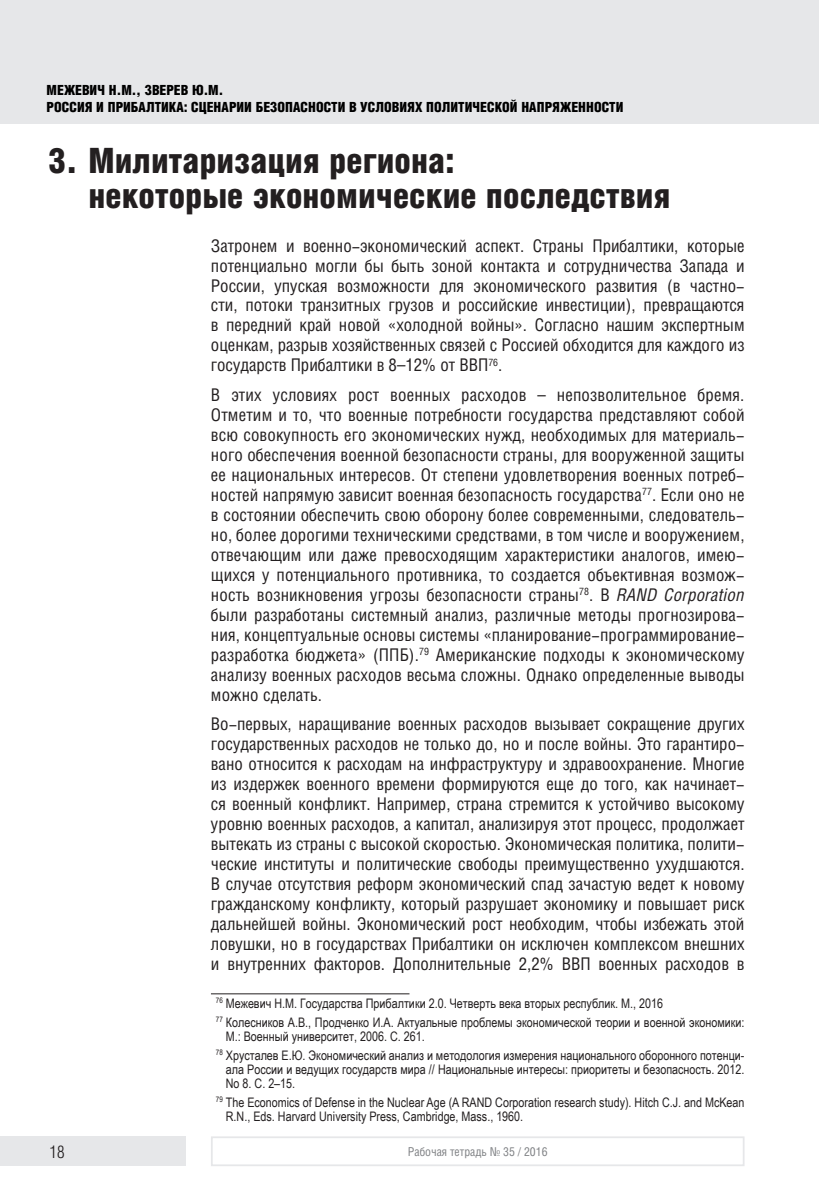
<style>
.page{position:relative;width:819px;height:1191px;background:#fff}
.page>*{position:absolute;margin:0;border:0;box-sizing:border-box;transform-origin:0 0}
.Название_материала_с{font:900 35px/35px "Helios Cond";color:#231f20}
.Основной_текст{font:17.5px/19.9px "Helios Cond";color:#231f20;text-align:justify}
.t1{font:300 17.5px "Helios Cond";color:#231f20}
.t2{font:900 14px/17.5px "Helios Cond";color:#000}
.Сноска_с_чертой{font:13.12px/14px "Arial Narrow";color:#231f20}
.t3{font:12.25px "Helios Cond";color:#808285}
.s1{font-style:italic}
</style>
<div class="page">
<div style="left:0;top:0;width:819px;height:124px;background:#e6e7e9"></div>
<div style="left:0;top:1136px;width:186px;height:30px;background:#e6e7e9"></div>
<div style="left:211px;top:1136px;width:533px;height:30px;border:2px solid #e6e7e9"></div>
<hr style="left:211px;top:993px;width:198px;height:1px;background:#231f20">
<p class="t2" style="left:47px;top:81px;width:578px">МЕЖЕВИЧ Н.М., ЗВЕРЕВ Ю.М.<br>РОССИЯ И ПРИБАЛТИКА: СЦЕНАРИИ БЕЗОПАСНОСТИ В УСЛОВИЯХ ПОЛИТИЧЕСКОЙ НАПРЯЖЕННОСТИ</p>
<p class="Название_материала_с" style="left:88px;top:143px;width:584px;text-indent:-40px">3. Милитаризация региона:<br>некоторые экономические последствия</p>
<p class="Основной_текст" style="left:211px;top:235px;width:535px">Затронем и военно-экономический аспект. Страны Прибалтики, которые потенциально могли бы быть зоной контакта и сотрудничества Запада и России, упуская возможности для экономического развития (в частно&shy;сти, потоки транзитных грузов и российские инвестиции), превращаются в передний край новой «холодной войны». Согласно нашим экспертным оценкам, разрыв хозяйственных связей с Россией обходится для каждого из государств Прибалтики в 8–12% от ВВП<sup>76</sup>.</p>
<p class="Основной_текст" style="left:211px;top:385px;width:535px">В этих условиях рост военных расходов – непозволительное бремя.<br>Отметим и то, что военные потребности государства представляют собой всю совокупность его экономических нужд, необходимых для материаль&shy;ного обеспечения военной безопасности страны, для вооруженной защиты ее национальных интересов. От степени удовлетворения военных потреб&shy;ностей напрямую зависит военная безопасность государства<sup>77</sup>. Если оно не в состоянии обеспечить свою оборону более современными, следователь&shy;но, более дорогими техническими средствами, в том числе и вооружением, отвечающим или даже превосходящим характеристики аналогов, имею&shy;щихся у потенциального противника, то создается объективная возмож&shy;ность возникновения угрозы безопасности страны<sup>78</sup>. В <span class="s1">RAND Corporation </span>были разработаны системный анализ, различные методы прогнозирова&shy;ния, концептуальные основы системы «планирование-программирование&shy;разработка бюджета» (ППБ).<sup>79</sup> Американские подходы к экономическому анализу военных расходов весьма сложны. Однако определенные выводы можно сделать.</p>
<p class="Основной_текст" style="left:211px;top:714px;width:535px">Во-первых, наращивание военных расходов вызывает сокращение других государственных расходов не только до, но и после войны. Это гарантиро&shy;вано относится к расходам на инфраструктуру и здравоохранение. Многие из издержек военного времени формируются еще до того, как начинает&shy;ся военный конфликт. Например, страна стремится к устойчиво высокому уровню военных расходов, а капитал, анализируя этот процесс, продолжает вытекать из страны с высокой скоростью. Экономическая политика, полити&shy;ческие институты и политические свободы преимущественно ухудшаются.<br>В случае отсутствия реформ экономический спад зачастую ведет к новому гражданскому конфликту, который разрушает экономику и повышает риск дальнейшей войны. Экономический рост необходим, чтобы избежать этой ловушки, но в государствах Прибалтики он исключен комплексом внешних и внутренних факторов. Дополнительные 2,2% ВВП военных расходов в</p>
<p class="Сноска_с_чертой" style="left:216px;top:995px;width:448px"><sup>76</sup> Межевич Н.М. Государства Прибалтики 2.0. Четверть века вторых республик. М., 2016</p>
<p class="Сноска_с_чертой" style="left:226px;top:1014px;width:520px;text-indent:-10px"><sup>77</sup> Колесников А.В., Продченко И.А. Актуальные проблемы экономической теории и военной экономики:<br>М.: Военный университет, 2006. С. 261.</p>
<p class="Сноска_с_чертой" style="left:226px;top:1047px;width:520px;text-align:justify;text-indent:-10px"><sup>78</sup> Хрусталев Е.Ю. Экономический анализ и методология измерения национального оборонного потенци&shy;ала России и ведущих государств мира // Национальные интересы: приоритеты и безопасность. 2012.<br>No 8. С. 2–15.</p>
<p class="Сноска_с_чертой" style="left:226px;top:1094px;width:520px;text-indent:-10px"><sup>79</sup> The Economics of Defense in the Nuclear Age (A RAND Corporation research study). Hitch C.J. and McKean<br>R.N., Eds. Harvard University Press, Cambridge, Mass., 1960.</p>
<p class="t1" style="left:50px;top:1142px;width:16px">18</p>
<p class="t3" style="left:408px;top:1144px;width:141px">Рабочая тетрадь № 35 / 2016</p>
</div>
